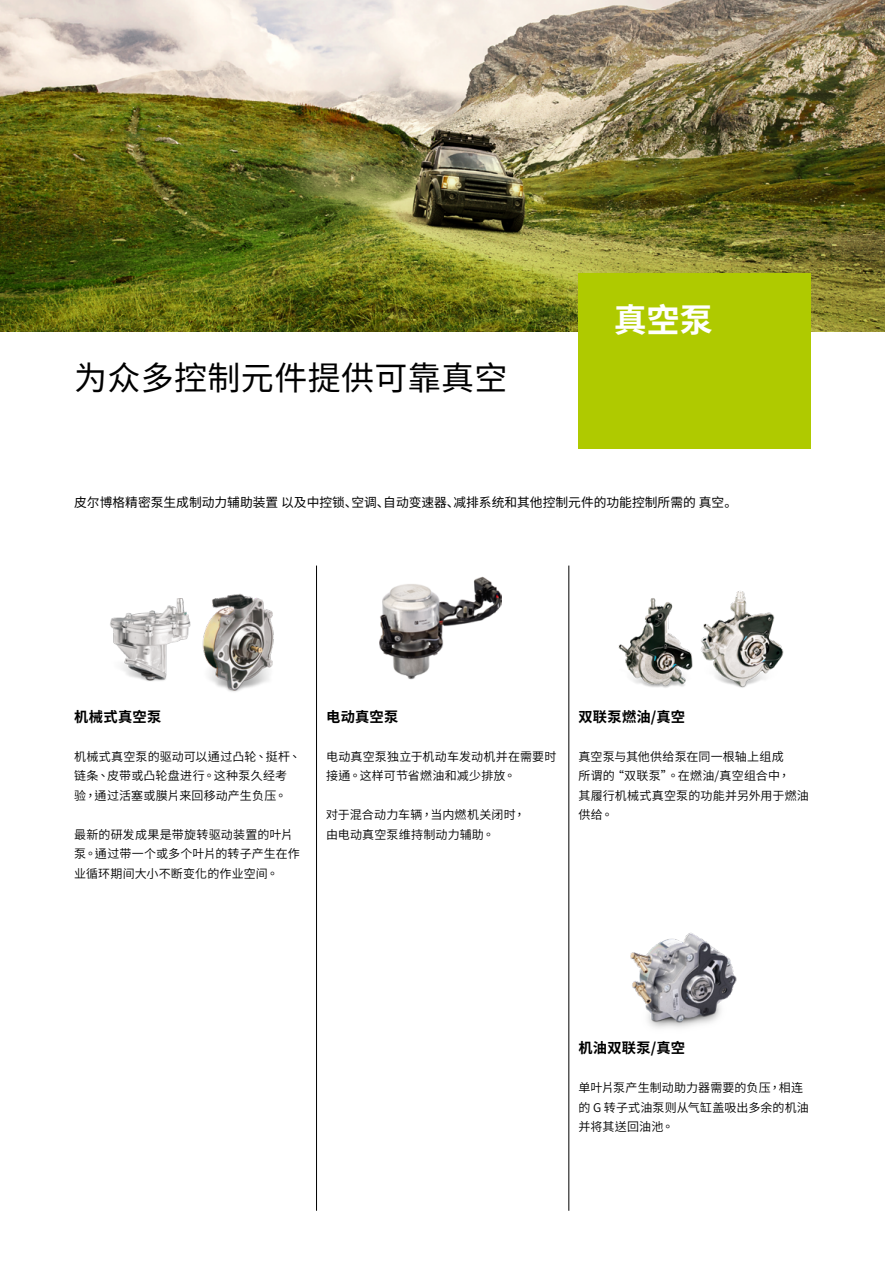
<style>
.page{position:relative;width:885px;height:1263px;background:#fff}
.page>*{position:absolute;margin:0;border:0;box-sizing:border-box;transform-origin:0 0}
.t1{font:33px "Noto Sans CJ Ksc";letter-spacing:.01em;color:#000}
.t2{font:700 33px "Noto Sans CJ Ktc";color:#fff}
.t3{font:700 14.25px "Noto Sans CJ Ktc";letter-spacing:.02em;color:#000}
.t4{font:12.75px "Noto Sans CJ Ksc";color:#000}
.t5{font:600 12px/19.5px "Noto Sans CJ Ktc";letter-spacing:.015em;color:#000}
</style>
<div class="page">
<img style="left:0;top:0;width:884px;height:146px">
<hr style="left:0;top:141px;width:1px;height:191px;background:#003d6e">
<img style="left:0;top:146px;width:884px;height:186px">
<img style="left:709px;top:591px;width:75px;height:97px">
<img style="left:618px;top:598px;width:91px;height:90px">
<img style="left:379px;top:576px;width:122px;height:104px">
<img style="left:630px;top:933px;width:107px;height:95px">
<img style="left:110px;top:598px;width:69px;height:83px">
<img style="left:179px;top:593px;width:95px;height:99px">
<hr style="left:316px;top:566px;width:1px;height:645px;background:#000">
<hr style="left:568px;top:566px;width:1px;height:645px;background:#000">
<div style="left:578px;top:273px;width:233px;height:175px;background:#afca00"></div>
<h1 class="t1" style="left:74px;top:359px;width:434px">为众多控制元件提供可靠真空</h1>
<h1 class="t2" style="left:613px;top:301px;width:101px">真空泵</h1>
<p class="t4" style="left:74px;top:495px;width:664px">皮尔博格精密泵生成制动力辅助装置 以及中控锁、空调、自动变速器、减排系统和其他控制元件的功能控制所需的 真空。</p>
<p class="t3" style="left:74px;top:708px;width:89px">机械式真空泵</p>
<p class="t5" style="left:74px;top:747px;width:228px">机械式真空泵的驱动可以通过凸轮、挺杆、链条、皮带或凸轮盘进行。这种泵久经考验，通过活塞或膜片来回移动产生负压。</p>
<p class="t5" style="left:74px;top:825px;width:227px">最新的研发成果是带旋转驱动装置的叶片泵。通过带一个或多个叶片的转子产生在作业循环期间大小不断变化的作业空间。</p>
<p class="t3" style="left:326px;top:708px;width:74px">电动真空泵</p>
<p class="t5" style="left:326px;top:747px;width:232px">电动真空泵独立于机动车发动机并在需要时接通。这样可节省燃油和减少排放。</p>
<p class="t5" style="left:326px;top:805px;width:201px">对于混合动力车辆，当内燃机关闭时，由电动真空泵维持制动力辅助。</p>
<p class="t3" style="left:578px;top:708px;width:108px">双联泵燃油/真空</p>
<p class="t5" style="left:578px;top:747px;width:232px">真空泵与其他供给泵在同一根轴上组成<br>所谓的“双联泵”。在燃油/真空组合中，<br>其履行机械式真空泵的功能并另外用于燃油供给。</p>
<p class="t3" style="left:578px;top:1040px;width:108px">机油双联泵/真空</p>
<p class="t5" style="left:578px;top:1078px;width:232px">单叶片泵产生制动助力器需要的负压，相连的 G 转子式油泵则从气缸盖吸出多余的机油并将其送回油池。</p>
</div>
